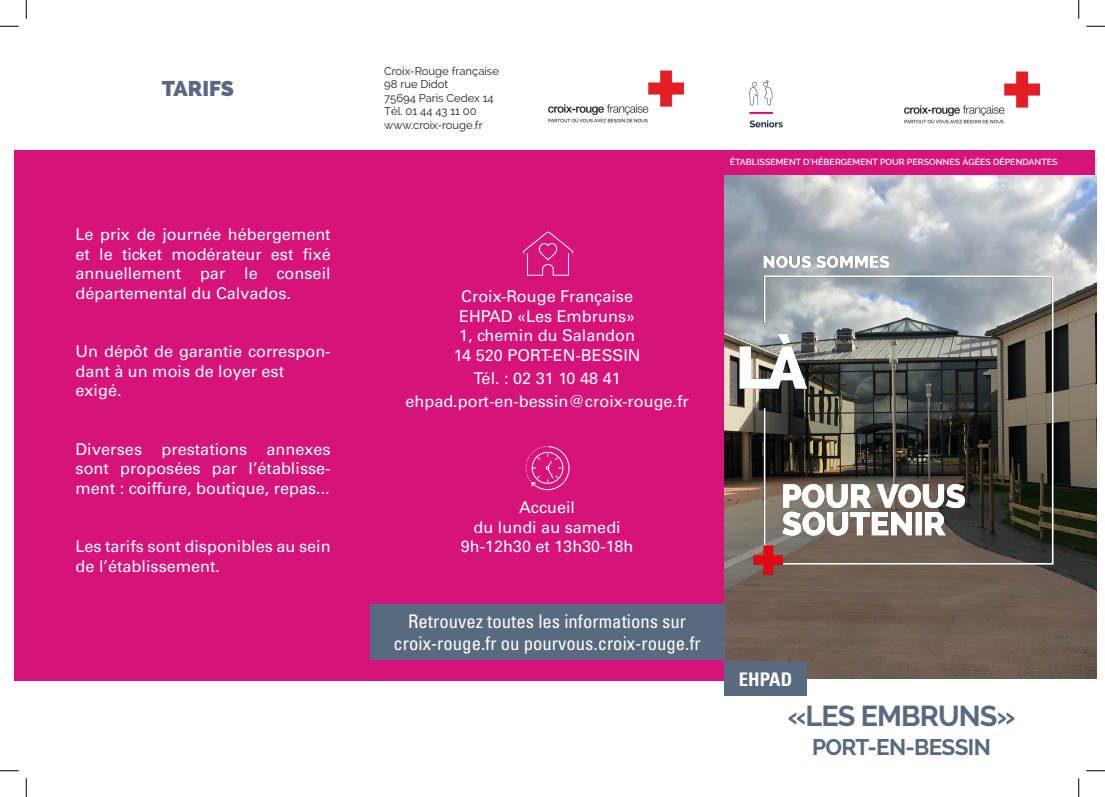
<style>
.page{position:relative;width:1105px;height:797px;background:#fff}
.page>*{position:absolute;margin:0;border:0;box-sizing:border-box;transform-origin:0 0}
.t1{font:700 28.75px "Raleway";letter-spacing:-.03em;color:#586980}
.t2{font:700 22.5px "Raleway";letter-spacing:-.03em;color:#586980}
.t3{font:800 21.25px "Raleway";color:#586980}
.t4{font:condensed 18.75px "Univers LT Std";color:#fff}
.t5{font:700 condensed 18.75px "Univers LT Std";color:#fff}
.t6{font:16.25px/19.5px "Univers LT Std";color:#fff}
.t7{font:11.25px "Raleway";color:#231f20}
.t8{font:600 8.88px "Raleway";color:#fff}
</style>
<div class="page">
<img style="left:904px;top:71px;width:136px;height:53px">
<img style="left:548px;top:70px;width:136px;height:53px">
<img style="left:724px;top:159px;width:372px;height:520px">
<img style="left:724px;top:200px;width:355px;height:412px">
<div style="left:14px;top:150px;width:710px;height:531px;background:#d71279"></div>
<div style="left:370px;top:604px;width:354px;height:56px;background:#586980"></div>
<div style="left:723px;top:150px;width:372px;height:25px;background:#d71279"></div>
<div style="left:724px;top:661px;width:83px;height:35px;background:#586980"></div>
<img style="left:525px;top:446px;width:45px;height:45px">
<img style="left:523px;top:231px;width:51px;height:45px">
<img style="left:749px;top:80px;width:34px;height:48px">
<svg style="left:0;top:25px;width:19px;height:2px"></svg>
<svg style="left:1086px;top:25px;width:19px;height:2px"></svg>
<svg style="left:0;top:770px;width:19px;height:1px"></svg>
<svg style="left:1086px;top:770px;width:19px;height:1px"></svg>
<svg style="left:25px;top:0;width:2px;height:19px"></svg>
<svg style="left:25px;top:778px;width:2px;height:19px"></svg>
<svg style="left:1078px;top:0;width:1px;height:19px"></svg>
<svg style="left:1078px;top:778px;width:1px;height:19px"></svg>
<p class="t3" style="left:162px;top:77px;width:74px">TARIFS</p>
<p class="t6" style="left:76px;top:225px;width:257px;text-align:justify">Le prix de journée hébergement et le ticket modérateur est fixé annuellement par le conseil départemental du Calvados.</p>
<p class="t6" style="left:76px;top:342px;width:257px">Un dépôt de garantie correspon&shy;dant à un mois de loyer est</p>
<p class="t6" style="left:76px;top:381px;width:48px">exigé.</p>
<p class="t6" style="left:76px;top:439px;width:257px;text-align:justify">Diverses prestations annexes sont proposées par l’établisse&shy;ment : coiffure, boutique, repas...</p>
<p class="t6" style="left:76px;top:537px;width:257px">Les tarifs sont disponibles au sein de l’établissement.</p>
<p class="t7" style="left:384px;top:64px;width:116px">Croix-Rouge française</p>
<p class="t7" style="left:384px;top:78px;width:66px">98 rue Didot</p>
<p class="t7" style="left:384px;top:91px;width:111px">75694 Paris Cedex 14</p>
<p class="t7" style="left:384px;top:105px;width:94px">Tél. 01 44 43 11 00</p>
<p class="t7" style="left:384px;top:118px;width:100px">www.croix-rouge.fr</p>
<p class="t8" style="left:730px;top:157px;width:329px">ÉTABLISSEMENT D’HÉBERGEMENT POUR PERSONNES ÂGÉES DÉPENDANTES</p>
<p class="t6" style="left:459px;top:287px;width:178px">Croix-Rouge Française<br>EHPAD «Les Embruns»</p>
<p class="t6" style="left:459px;top:326px;width:177px">1, chemin du Salandon</p>
<p class="t6" style="left:454px;top:345px;width:188px">14 520 PORT-EN-BESSIN</p>
<p class="t6" style="left:474px;top:368px;width:149px">Tél. : 02 31 10 48 41</p>
<p class="t6" style="left:405px;top:391px;width:285px">ehpad.port-en-bessin@croix-rouge.fr</p>
<p class="t6" style="left:519px;top:498px;width:57px">Accueil</p>
<p class="t6" style="left:474px;top:517px;width:149px">du lundi au samedi</p>
<p class="t6" style="left:461px;top:537px;width:174px">9h-12h30 et 13h30-18h</p>
<p class="t4" style="left:408px;top:609px;width:280px">Retrouvez toutes les informations sur</p>
<p class="t4" style="left:394px;top:631px;width:309px">croix-rouge.fr ou pourvous.croix-rouge.fr</p>
<p class="t5" style="left:739px;top:667px;width:55px">EHPAD</p>
<p class="t1" style="left:788px;top:699px;width:229px">«LES EMBRUNS»</p>
<p class="t2" style="left:812px;top:734px;width:180px">PORT-EN-BESSIN</p>
</div>
